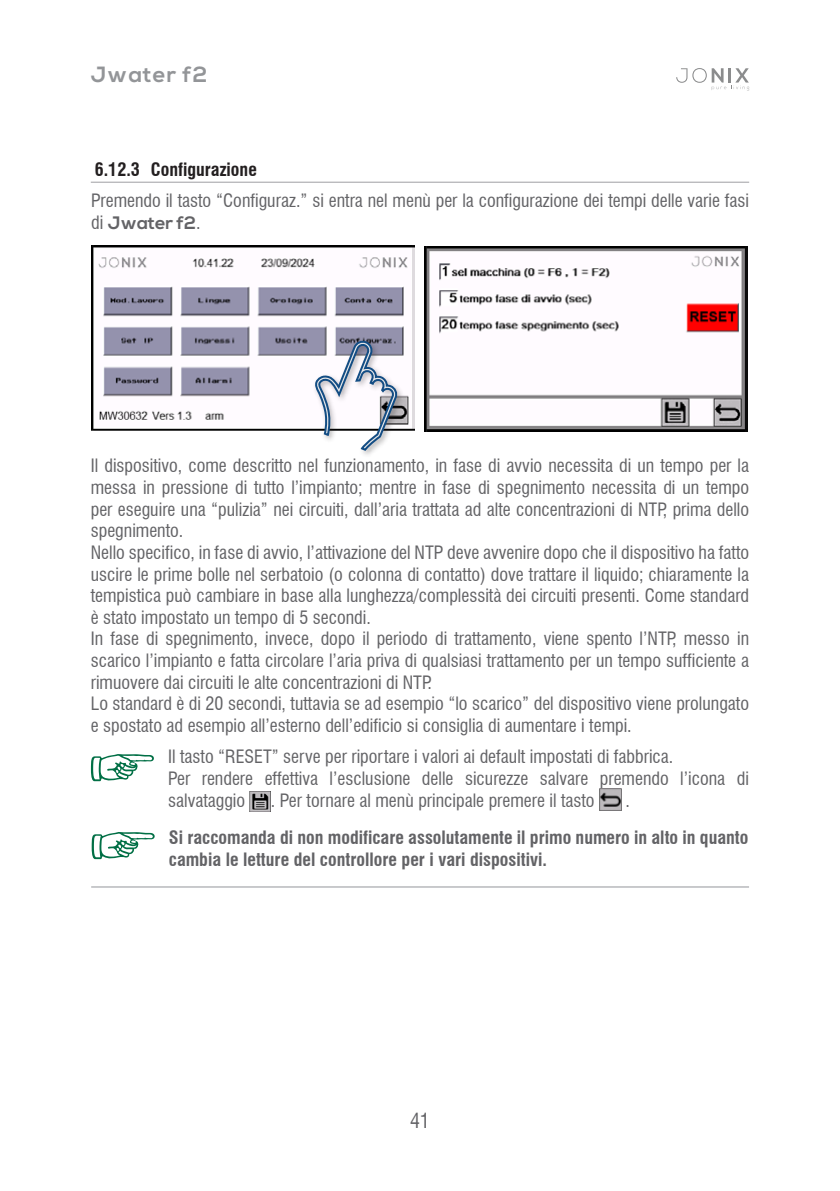
<style>
.page{position:relative;width:840px;height:1191px;background:#fff}
.page>*{position:absolute;margin:0;border:0;box-sizing:border-box;transform-origin:0 0}
.t1{font:700 22px "Nexa";letter-spacing:.05em;color:#939598}
.t2{font:condensed 20px "Swiss 721 BT";color:#636366}
.t3{font:condensed 18px/21.6px "Swiss 721 BT";color:#636366}
.t4{font:700 condensed 18px/21.6px "Swiss 721 BT";color:#636366}
.t5{font:700 condensed 18px "Swiss 721 BT";color:#231f20}
.t6{font:700 18px "Nexa";color:#636366}
.s1{font-family:"Swiss 721 BT";font-weight:400;font-stretch:condensed}
</style>
<div class="page">
<svg style="left:676px;top:68px;width:72px;height:23px"></svg>
<hr style="left:91px;top:886px;width:657px;height:1px;background:#bcbdc0">
<img style="left:424px;top:247px;width:323px;height:185px">
<img style="left:91px;top:245px;width:323px;height:185px">
<div style="left:311px;top:337px;width:93px;height:121px;background:#231f20;opacity:.3"></div>
<svg style="left:312px;top:338px;width:88px;height:114px"></svg>
<svg style="left:92px;top:832px;width:63px;height:27px"></svg>
<svg style="left:91px;top:754px;width:63px;height:27px"></svg>
<img style="left:249px;top:791px;width:22px;height:20px">
<img style="left:599px;top:788px;width:21px;height:22px">
<hr style="left:91px;top:182px;width:657px;height:1px;background:#9e9fa3">
<p class="t1" style="left:91px;top:61px;width:118px">Jwater f2</p>
<p class="t5" style="left:95px;top:159px;width:163px">6.12.3 Configurazione</p>
<p class="t3" style="left:91px;top:190px;width:659px">Premendo il tasto “Configuraz.” si entra nel menù per la configurazione dei tempi delle varie fasi</p>
<p class="t6" style="left:91px;top:212px;width:111px"><span class="s1">di</span> Jwater f2<span class="s1">.</span></p>
<p class="t3" style="left:91px;top:455px;width:659px">Il dispositivo, come descritto nel funzionamento, in fase di avvio necessita di un tempo per la messa in pressione di tutto l’impianto; mentre in fase di spegnimento necessita di un tempo per eseguire una “pulizia” nei circuiti, dall’aria trattata ad alte concentrazioni di NTP, prima dello spegnimento.<br>Nello specifico, in fase di avvio, l’attivazione del NTP deve avvenire dopo che il dispositivo ha fatto uscire le prime bolle nel serbatoio (o colonna di contatto) dove trattare il liquido; chiaramente la tempistica può cambiare in base alla lunghezza/complessità dei circuiti presenti. Come standard è stato impostato un tempo di 5 secondi.<br>In fase di spegnimento, invece, dopo il periodo di trattamento, viene spento l’NTP, messo in scarico l’impianto e fatta circolare l’aria priva di qualsiasi trattamento per un tempo sufficiente a rimuovere dai circuiti le alte concentrazioni di NTP.<br>Lo standard è di 20 secondi, tuttavia se ad esempio “lo scarico” del dispositivo viene prolungato e spostato ad esempio all’esterno dell’edificio si consiglia di aumentare i tempi.</p>
<p class="t3" style="left:168px;top:745px;width:582px;line-height:22.2px">Il tasto “RESET” serve per riportare i valori ai default impostati di fabbrica.<br>Per rendere effettiva l’esclusione delle sicurezze salvare premendo l’icona di salvataggio</p>
<p class="t3" style="left:271px;top:790px;width:325px">. Per tornare al menù principale premere il tasto</p>
<p class="t3" style="left:625px;top:790px;width:6px">.</p>
<p class="t4" style="left:169px;top:826px;width:580px">Si raccomanda di non modificare assolutamente il primo numero in alto in quanto cambia le letture del controllore per i vari dispositivi.</p>
<p class="t2" style="left:410px;top:1108px;width:21px">41</p>
</div>
